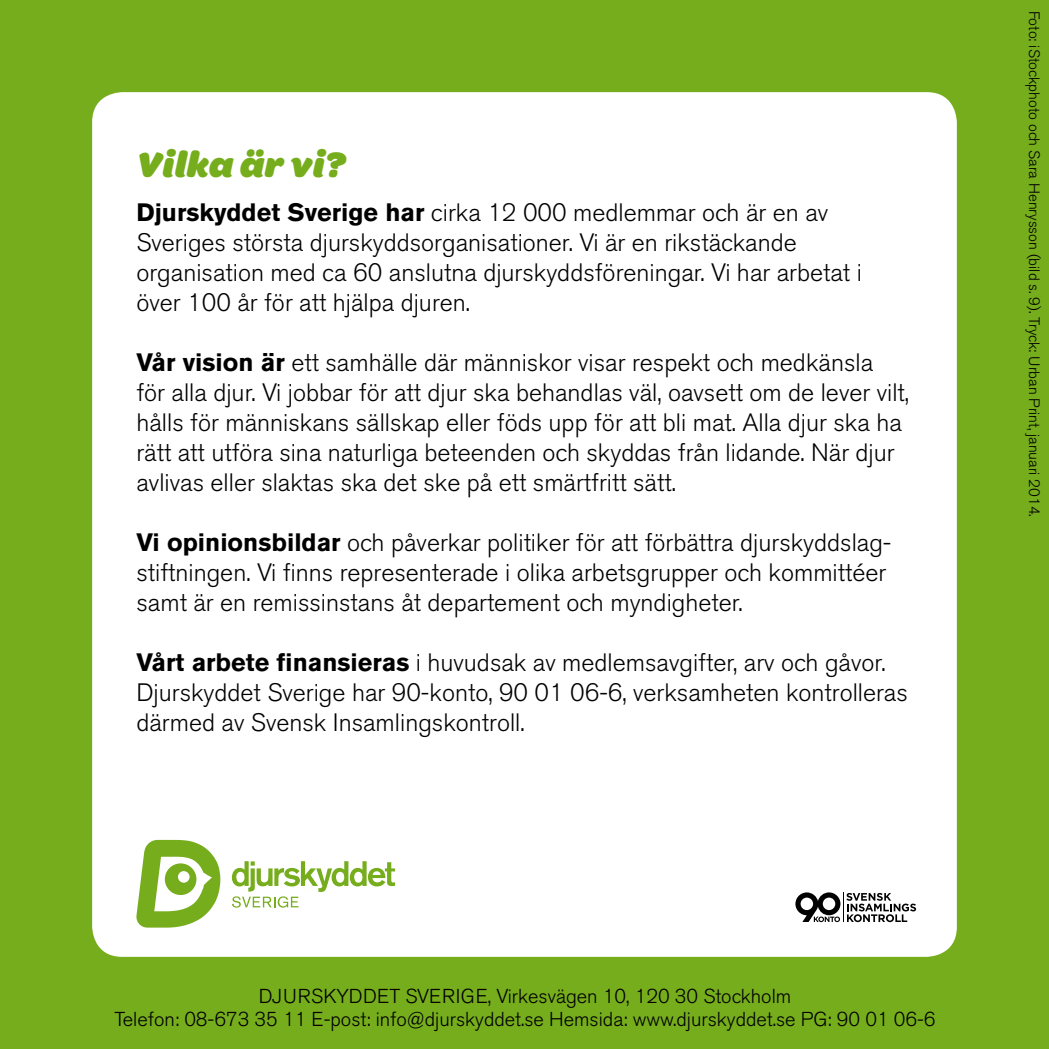
<style>
.page{position:relative;width:1049px;height:1049px;background:#76ad1c}
.page>*{position:absolute;margin:0;border:0;box-sizing:border-box;transform-origin:0 0}
.t1{font:italic 900 37.5px "Omnes";color:#76ad1c}
.t2{font:300 25px/30px "Akzidenz Grotesk BE";color:#000}
.t3{font:300 20px/22.5px "Akzidenz Grotesk BE";color:#000;text-align:center}
.t4{font:300 15px "Akzidenz Grotesk BE";color:#000}
.s1{font-weight:700}
</style>
<div class="page">
<div style="left:92px;top:92px;width:865px;height:865px;background:#fff;border-radius:30px"></div>
<svg style="left:136px;top:840px;width:84px;height:87px"></svg>
<svg style="left:232px;top:861px;width:163px;height:46px"></svg>
<hr style="left:843px;top:892px;width:1px;height:30px;background:#000">
<svg style="left:846px;top:893px;width:70px;height:29px"></svg>
<svg style="left:795px;top:892px;width:45px;height:30px"></svg>
<h1 class="t1" style="left:136px;top:136px;width:211px">Vilka är vi?</h1>
<p class="t2" style="left:136px;top:198px;width:727px"><span class="s1">Djurskyddet Sverige har</span> cirka 12 000 medlemmar och är en av Sveriges största djurskyddsorganisationer. Vi är en rikstäckande organisation med ca 60 anslutna djurskyddsföreningar. Vi har arbetat i över 100 år för att hjälpa djuren.</p>
<p class="t2" style="left:136px;top:348px;width:774px"><span class="s1">Vår vision är</span> ett samhälle där människor visar respekt och medkänsla<br>för alla djur. Vi jobbar för att djur ska behandlas väl, oavsett om de lever vilt, hålls för människans sällskap eller föds upp för att bli mat. Alla djur ska ha rätt att utföra sina naturliga beteenden och skyddas från lidande. När djur avlivas eller slaktas ska det ske på ett smärtfritt sätt.</p>
<p class="t2" style="left:136px;top:528px;width:756px"><span class="s1">Vi opinionsbildar</span> och påverkar politiker för att förbättra djurskyddslag&shy;stiftningen. Vi finns representerade i olika arbetsgrupper och kommittéer samt är en remissinstans åt departement och myndigheter.</p>
<p class="t2" style="left:136px;top:648px;width:773px"><span class="s1">Vårt arbete finansieras</span> i huvudsak av medlemsavgifter, arv och gåvor.<br>Djurskyddet Sverige har 90-konto, 90 01 06-6, verksamheten kontrolleras därmed av Svensk Insamlingskontroll.</p>
<p class="t4" style="left:1043px;top:11px;width:508px;rotate:90deg">Foto: iStockphoto och Sara Henrysson (bild s. 9). Tryck: Urban Print, januari 2014.</p>
<p class="t3" style="left:115px;top:985px;width:822px">DJURSKYDDET SVERIGE, Virkesvägen 10, 120 30 Stockholm<br>Telefon: 08-673 35 11 E-post: info@djurskyddet.se Hemsida: www.djurskyddet.se PG: 90 01 06-6</p>
</div>
